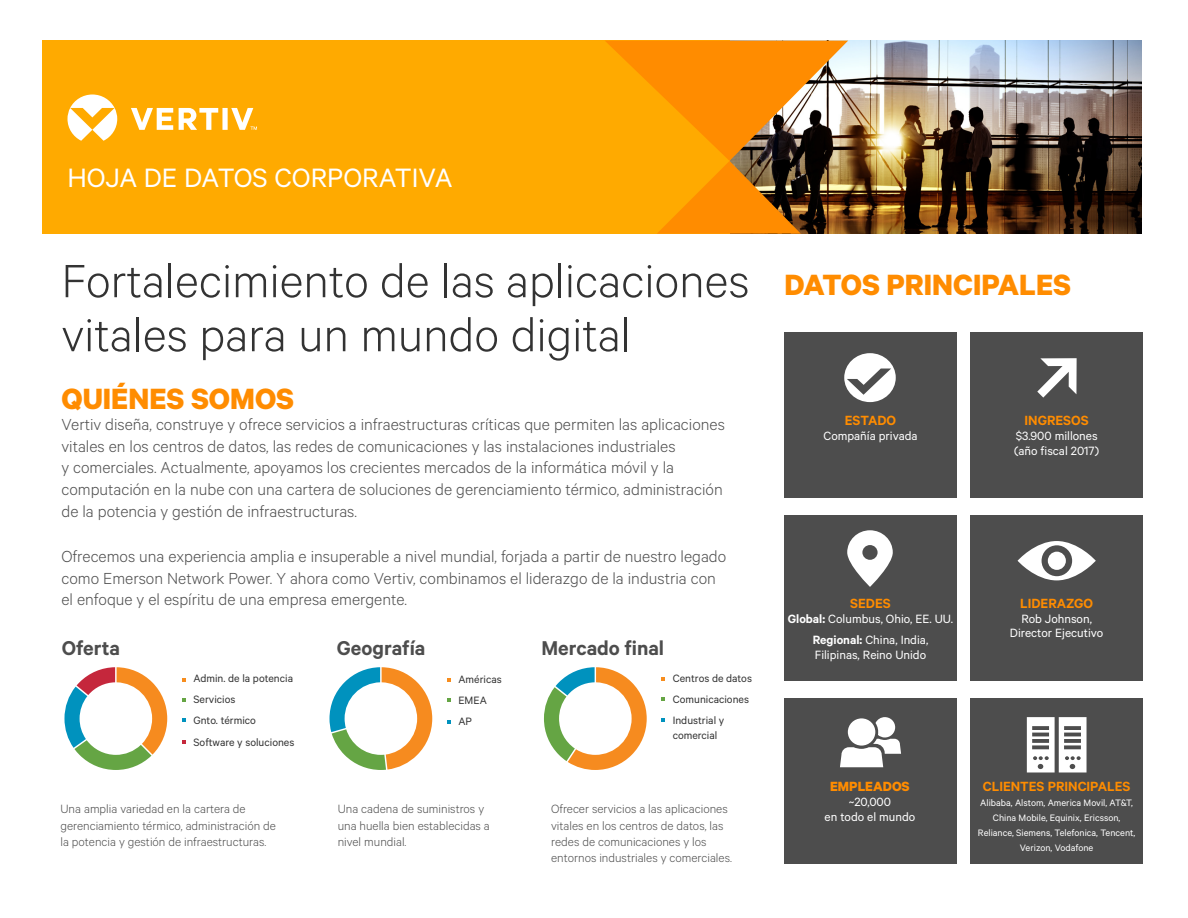
<style>
.page{position:relative;width:1188px;height:918px;background:#fff}
.page>*{position:absolute;margin:0;border:0;box-sizing:border-box;transform-origin:0 0}
.t1{font:300 52.5px/54px "Calibre";color:#333}
.t2{font:700 33px "Calibre";color:#ff8c00}
.t3{font:29.85px "Calibre";color:#fff}
.t4{font:600 22.5px "Calibre";color:#4d4d4d}
.t5{font:300 18px/21.6px "Calibre";color:#4d4d4d}
.t6{font:600 15px "Calibre";color:#ff8c00}
.t7{font:700 15px "Calibre";color:#ff8c00}
.t8{font:300 13.5px/16.2px "Calibre";color:#4d4d4d}
.t9{font:13.5px/15px "Calibre";color:#fff;text-align:center}
.t10{font:12px/21.1px "Calibre";color:#333}
.t11{font:10.5px/15px "Calibre";color:#fff;text-align:center}
.s1{font-weight:600}
</style>
<div class="page">
<img style="left:848px;top:41px;width:293px;height:193px">
<div style="left:42px;top:41px;width:688px;height:193px;background:#fa0"></div>
<svg style="left:605px;top:41px;width:243px;height:193px"></svg>
<div style="left:784px;top:699px;width:173px;height:165px;background:#4d4d4d"></div>
<div style="left:784px;top:516px;width:173px;height:165px;background:#4d4d4d"></div>
<div style="left:784px;top:333px;width:173px;height:165px;background:#4d4d4d"></div>
<div style="left:971px;top:699px;width:172px;height:165px;background:#4d4d4d"></div>
<div style="left:971px;top:516px;width:172px;height:165px;background:#4d4d4d"></div>
<div style="left:971px;top:333px;width:172px;height:165px;background:#4d4d4d"></div>
<svg style="left:840px;top:717px;width:61px;height:50px"></svg>
<svg style="left:847px;top:530px;width:46px;height:57px"></svg>
<svg style="left:1027px;top:717px;width:60px;height:55px"></svg>
<svg style="left:1037px;top:358px;width:40px;height:40px"></svg>
<svg style="left:1018px;top:541px;width:78px;height:39px"></svg>
<svg style="left:844px;top:353px;width:52px;height:49px"></svg>
<svg style="left:68px;top:95px;width:189px;height:46px"></svg>
<svg style="left:182px;top:678px;width:4px;height:4px"></svg>
<svg style="left:182px;top:698px;width:4px;height:3px"></svg>
<svg style="left:182px;top:719px;width:4px;height:3px"></svg>
<svg style="left:182px;top:740px;width:4px;height:3px"></svg>
<svg style="left:64px;top:667px;width:103px;height:103px"></svg>
<svg style="left:662px;top:677px;width:3px;height:4px"></svg>
<svg style="left:662px;top:697px;width:3px;height:4px"></svg>
<svg style="left:662px;top:718px;width:3px;height:4px"></svg>
<svg style="left:544px;top:667px;width:103px;height:103px"></svg>
<svg style="left:447px;top:678px;width:4px;height:3px"></svg>
<svg style="left:447px;top:698px;width:4px;height:4px"></svg>
<svg style="left:447px;top:720px;width:4px;height:4px"></svg>
<svg style="left:330px;top:667px;width:102px;height:103px"></svg>
<h3 class="t3" style="left:68px;top:160px;width:387px">HOJA DE DATOS CORPORATIVA</h3>
<h1 class="t1" style="left:62px;top:252px;width:690px">Fortalecimiento de las aplicaciones vitales para un mundo digital</h1>
<h2 class="t2" style="left:62px;top:378px;width:234px">QUIÉNES SOMOS</h2>
<p class="t5" style="left:62px;top:413px;width:665px">Vertiv diseña, construye y ofrece servicios a infraestructuras críticas que permiten las aplicaciones vitales en los centros de datos, las redes de comunicaciones y las instalaciones industriales<br>y comerciales. Actualmente, apoyamos los crecientes mercados de la informática móvil y la computación en la nube con una cartera de soluciones de gerenciamiento térmico, administración de la potencia y gestión de infraestructuras.</p>
<p class="t5" style="left:62px;top:545px;width:666px">Ofrecemos una experiencia amplia e insuperable a nivel mundial, forjada a partir de nuestro legado como Emerson Network Power. Y ahora como Vertiv, combinamos el liderazgo de la industria con el enfoque y el espíritu de una empresa emergente.</p>
<p class="t4" style="left:62px;top:634px;width:60px">Oferta</p>
<p class="t4" style="left:541px;top:634px;width:124px">Mercado final</p>
<p class="t10" style="left:193px;top:667px;width:102px">Admin. de la potencia<br>Servicios<br>Gnto. térmico<br>Software y soluciones</p>
<p class="t4" style="left:337px;top:634px;width:90px">Geografía</p>
<p class="t10" style="left:458px;top:668px;width:45px">Américas<br>EMEA<br>AP</p>
<p class="t10" style="left:673px;top:667px;width:81px">Centros de datos<br>Comunicaciones<br>Industrial y</p>
<p class="t10" style="left:673px;top:724px;width:46px">comercial</p>
<p class="t8" style="left:60px;top:800px;width:217px">Una amplia variedad en la cartera de gerenciamiento térmico, administración de la potencia y gestión de infraestructuras.</p>
<p class="t8" style="left:338px;top:800px;width:154px">Una cadena de suministros y una huella bien establecidas a nivel mundial.</p>
<p class="t8" style="left:551px;top:800px;width:182px">Ofrecer servicios a las aplicaciones vitales en los centros de datos, las redes de comunicaciones y los entornos industriales y comerciales.</p>
<h2 class="t2" style="left:784px;top:265px;width:288px">DATOS PRINCIPALES</h2>
<p class="t6" style="left:845px;top:411px;width:53px">ESTADO</p>
<p class="t9" style="left:823px;top:428px;width:96px">Compañía privada</p>
<p class="t6" style="left:1025px;top:411px;width:66px">INGRESOS</p>
<p class="t9" style="left:1014px;top:428px;width:86px;text-align:left">$3.900 millones (año fiscal 2017)</p>
<p class="t6" style="left:850px;top:594px;width:42px">SEDES</p>
<p class="t9" style="left:788px;top:608px;width:167px;line-height:21px"><span class="s1">Global:</span> Columbus, Ohio, EE. UU.<br><span class="s1">Regional:</span> China, India,</p>
<p class="t9" style="left:815px;top:647px;width:113px">Filipinas, Reino Unido</p>
<p class="t6" style="left:1020px;top:594px;width:74px">LIDERAZGO</p>
<p class="t9" style="left:1010px;top:612px;width:95px;line-height:13.5px">Rob Johnson,<br>Director Ejecutivo</p>
<p class="t7" style="left:830px;top:777px;width:81px">EMPLEADOS</p>
<p class="t9" style="left:825px;top:794px;width:92px">~20,000<br>en todo el mundo</p>
<p class="t6" style="left:983px;top:778px;width:149px">CLIENTES PRINCIPALES</p>
<p class="t11" style="left:978px;top:795px;width:159px">Alibaba, Alstom, America Movil, AT&amp;T, China Mobile, Equinix, Ericsson, Reliance, Siemens, Telefonica, Tencent, Verizon, Vodafone</p>
</div>
